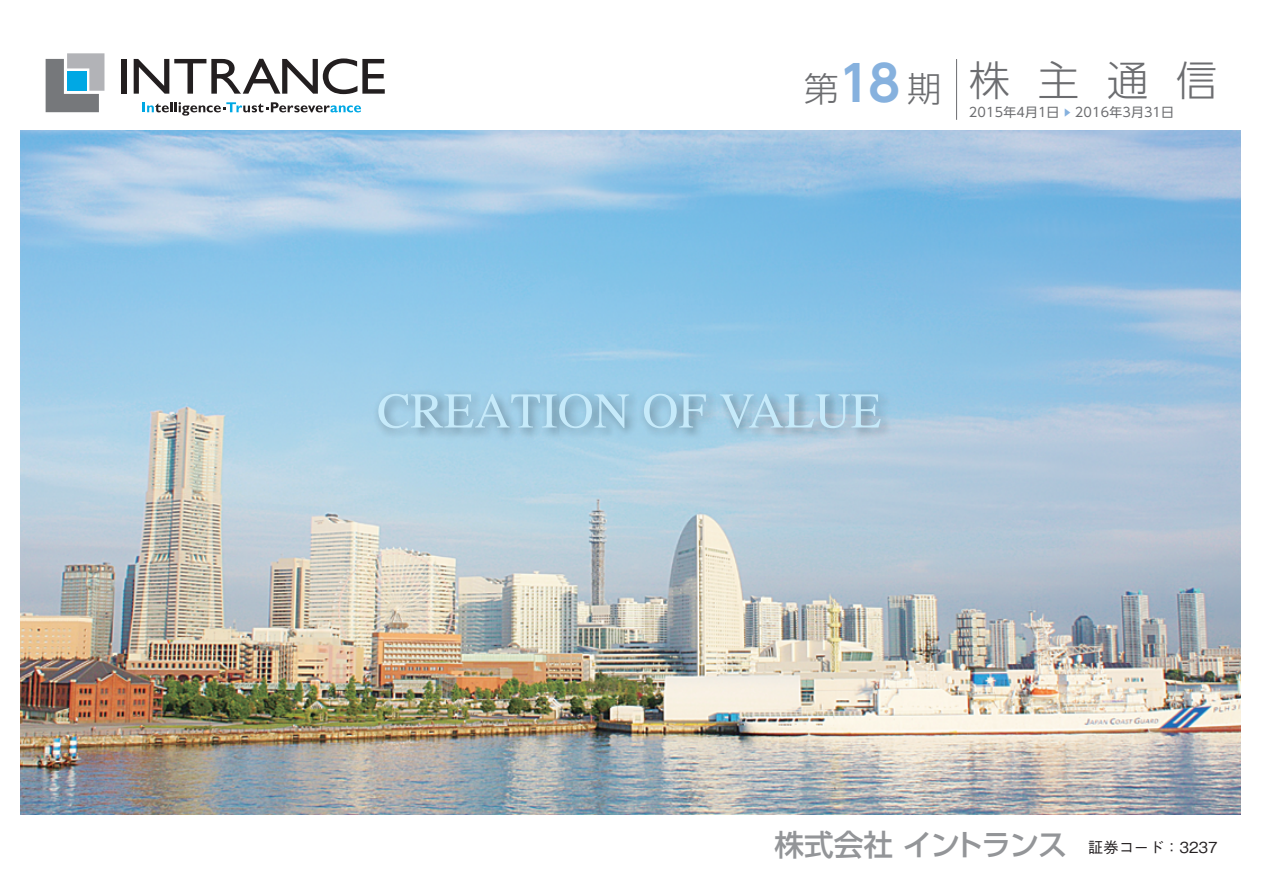
<style>
.page{position:relative;width:1263px;height:893px;background:#fff}
.page>*{position:absolute;margin:0;border:0;box-sizing:border-box;transform-origin:0 0}
.t1{font:49.95px "Times";color:#c6eafa}
.t2{font:300 41.4px "UD Shin Go Pro";color:#6c6d70}
.t3{font:500 29.7px "UD Shin Go Pro";letter-spacing:-.05em;color:#939598}
.t4{font:12.9px "UD Shin Go Pro";letter-spacing:.01em;color:#6c6d70}
.s1{font-family:"UD Shin Go Pro De";font-weight:700;font-size:48.9px;color:#86b1de}
.s2{font-size:9px;color:#86b1de}
.s3{font-family:"Gothic BBB Pro";font-size:15.15px;color:#231f20}
</style>
<div class="page">
<svg style="left:46px;top:53px;width:58px;height:59px"></svg>
<svg style="left:142px;top:102px;width:219px;height:14px"></svg>
<div style="left:121px;top:59px;width:5px;height:35px;background:#231f20"></div>
<svg style="left:134px;top:58px;width:251px;height:36px"></svg>
<hr style="left:956px;top:59px;width:1px;height:61px;background:#6c6d70">
<img style="left:21px;top:131px;width:1220px;height:683px">
<img style="left:367px;top:377px;width:534px;height:92px">
<h2 class="t2" style="left:804px;top:47px;width:414px"><sub>第</sub><span class="s1">18</span><sub>期</sub> 株 主 通 信</h2>
<p class="t4" style="left:969px;top:102px;width:207px">2015年4月1日 <span class="s2">▶</span> 2016年3月31日</p>
<h1 class="t1" style="left:377px;top:364px;width:506px">CREATION OF VALUE</h1>
<h3 class="t3" style="left:774px;top:821px;width:445px">株式会社 イントランス <span class="s3">証券コード：3237</span></h3>
</div>
